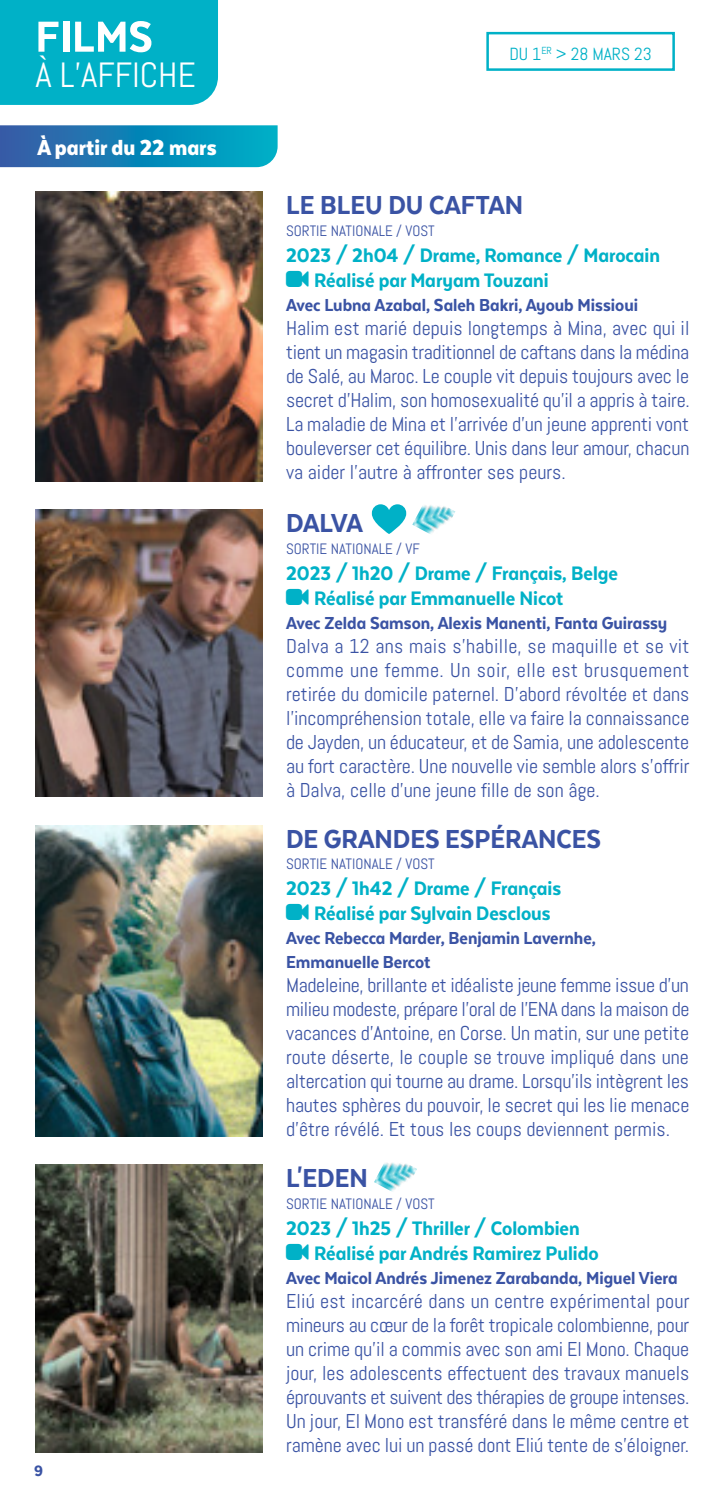
<style>
.page{position:relative;width:709px;height:1489px;background:#fff}
.page>*{position:absolute;margin:0;border:0;box-sizing:border-box;transform-origin:0 0}
.t1{font:800 50px "Texta Narrow Alt";color:#fff}
.t2{font:35px "Abel";color:#fff}
.t3{font:800 30px "Texta Narrow Alt";color:#3a53a4}
.t4{font:900 25px "Texta Narrow Alt";color:#fff}
.t5{font:800 22.5px/25px "Texta Narrow Alt";color:#00b1c7}
.t6{font:20px/24px "Abel";color:#3a53a4;text-align:justify}
.t7{font:800 20px/24px "Texta Narrow Alt";color:#3a53a4}
.t8{font:17.5px "Abel";color:#00b1c7}
.t9{font:800 17.5px "Texta Narrow Alt";color:#3a53a4}
.t10{font:15px "Abel";color:#3a53a4}
</style>
<div class="page">
<img style="left:35px;top:1164px;width:227px;height:287px">
<div style="left:486px;top:32px;width:189px;height:39px;border:2px solid #00b1c7"></div>
<img style="left:35px;top:825px;width:227px;height:311px">
<img style="left:374px;top:1162px;width:43px;height:30px">
<div style="left:0;top:0;width:218px;height:105px;background:#00b1c7"></div>
<img style="left:35px;top:191px;width:227px;height:290px">
<svg style="left:0;top:125px;width:277px;height:42px"></svg>
<img style="left:35px;top:509px;width:227px;height:287px">
<svg style="left:371px;top:504px;width:35px;height:30px"></svg>
<img style="left:412px;top:505px;width:43px;height:29px">
<h1 class="t1" style="left:35px;top:11px;width:119px">FILMS</h1>
<h2 class="t2" style="left:35px;top:52px;width:162px">À L’AFFICHE</h2>
<p class="t4" style="left:37px;top:134px;width:181px">À partir du 22 mars</p>
<p class="t9" style="left:34px;top:1461px;width:10px">9</p>
<p class="t8" style="left:509px;top:43px;width:144px">DU 1<sup>ER</sup> &gt; 28 MARS 23</p>
<h3 class="t3" style="left:286px;top:189px;width:239px">LE BLEU DU CAFTAN</h3>
<p class="t10" style="left:286px;top:221px;width:150px">SORTIE NATIONALE / VOST</p>
<p class="t5" style="left:314px;top:242px;width:347px;text-indent:-28px">2023 / 2h04 / Drame, Romance / Marocain<br>Réalisé par Maryam Touzani</p>
<p class="t7" style="left:286px;top:292px;width:353px">Avec Lubna Azabal, Saleh Bakri, Ayoub Missioui</p>
<p class="t6" style="left:286px;top:316px;width:405px">Halim est marié depuis longtemps à Mina, avec qui il tient un magasin traditionnel de caftans dans la médina de Salé, au Maroc. Le couple vit depuis toujours avec le secret d’Halim, son homosexualité qu’il a appris à taire.<br>La maladie de Mina et l’arrivée d’un jeune apprenti vont bouleverser cet équilibre. Unis dans leur amour, chacun va aider l’autre à affronter ses peurs.</p>
<h3 class="t3" style="left:286px;top:507px;width:78px">DALVA</h3>
<p class="t10" style="left:286px;top:539px;width:135px">SORTIE NATIONALE / VF</p>
<p class="t5" style="left:314px;top:560px;width:305px;text-indent:-28px">2023 / 1h20 / Drame / Français, Belge<br>Réalisé par Emmanuelle Nicot</p>
<p class="t7" style="left:286px;top:610px;width:383px">Avec Zelda Samson, Alexis Manenti, Fanta Guirassy</p>
<p class="t6" style="left:286px;top:634px;width:405px">Dalva a 12 ans mais s'habille, se maquille et se vit comme une femme. Un soir, elle est brusquement retirée du domicile paternel. D'abord révoltée et dans l'incompréhension totale, elle va faire la connaissance de Jayden, un éducateur, et de Samia, une adolescente au fort caractère. Une nouvelle vie semble alors s’offrir à Dalva, celle d’une jeune fille de son âge.</p>
<h3 class="t3" style="left:286px;top:823px;width:316px">DE GRANDES ESPÉRANCES</h3>
<p class="t10" style="left:286px;top:854px;width:150px">SORTIE NATIONALE / VOST</p>
<p class="t5" style="left:314px;top:875px;width:249px;text-indent:-28px">2023 / 1h42 / Drame / Français<br>Réalisé par Sylvain Desclous</p>
<p class="t7" style="left:286px;top:926px;width:311px">Avec Rebecca Marder, Benjamin Lavernhe,<br>Emmanuelle Bercot</p>
<p class="t6" style="left:286px;top:973px;width:405px">Madeleine, brillante et idéaliste jeune femme issue d'un milieu modeste, prépare l'oral de l'ENA dans la maison de vacances d'Antoine, en Corse. Un matin, sur une petite route déserte, le couple se trouve impliqué dans une altercation qui tourne au drame. Lorsqu'ils intègrent les hautes sphères du pouvoir, le secret qui les lie menace d'être révélé. Et tous les coups deviennent permis.</p>
<h3 class="t3" style="left:286px;top:1162px;width:83px">L'EDEN</h3>
<p class="t10" style="left:286px;top:1194px;width:150px">SORTIE NATIONALE / VOST</p>
<p class="t5" style="left:314px;top:1215px;width:286px;text-indent:-28px">2023 / 1h25 / Thriller / Colombien<br>Réalisé par Andrés Ramirez Pulido</p>
<p class="t7" style="left:286px;top:1265px;width:393px">Avec Maicol Andrés Jimenez Zarabanda, Miguel Viera</p>
<p class="t6" style="left:286px;top:1288px;width:405px">Eliú est incarcéré dans un centre expérimental pour mineurs au cœur de la forêt tropicale colombienne, pour un crime qu’il a commis avec son ami El Mono. Chaque jour, les adolescents effectuent des travaux manuels éprouvants et suivent des thérapies de groupe intenses.<br>Un jour, El Mono est transféré dans le même centre et ramène avec lui un passé dont Eliú tente de s’éloigner.</p>
</div>
